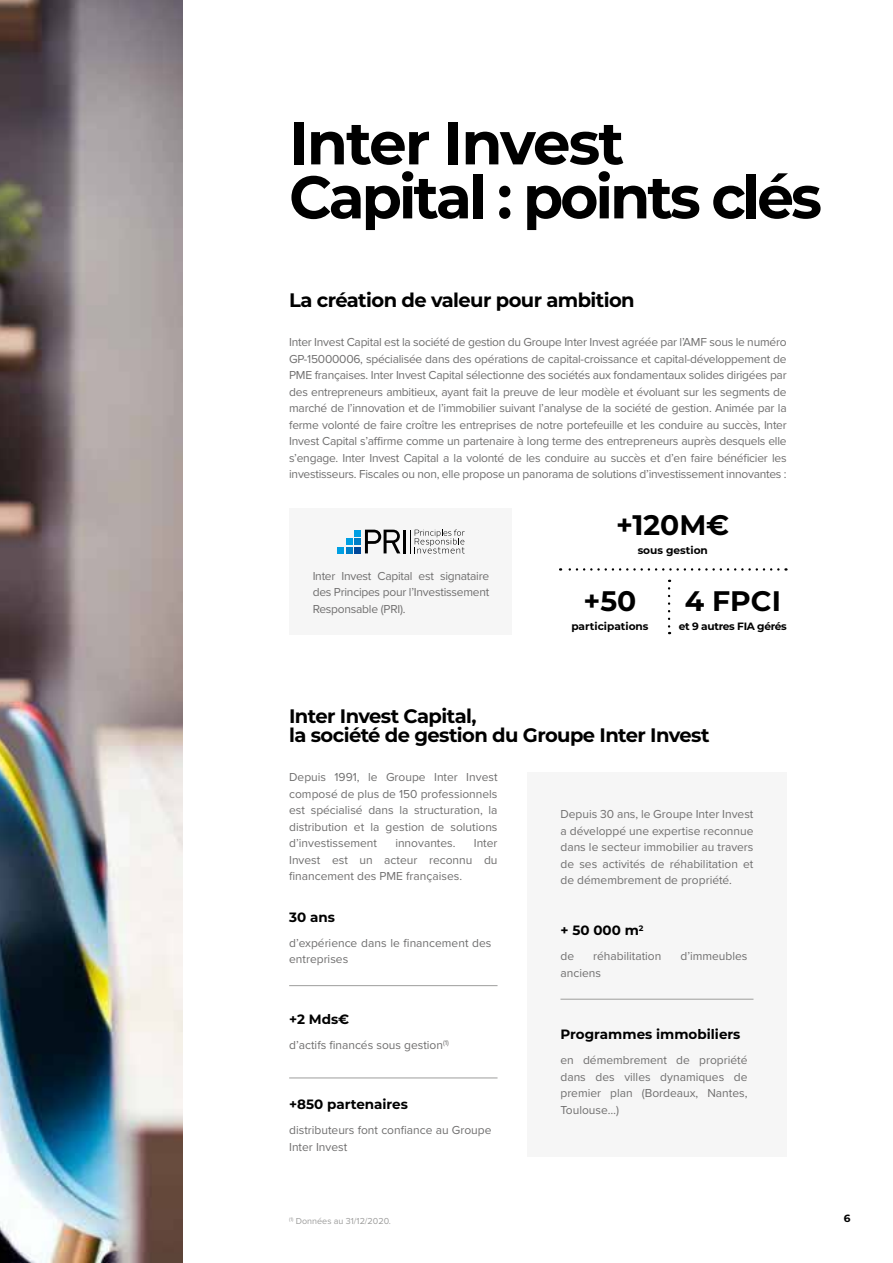
<style>
.page{position:relative;width:893px;height:1263px;background:#fff}
.page>*{position:absolute;margin:0;border:0;box-sizing:border-box;transform-origin:0 0}
.t1{font:700 60px/54px "Montserrat";letter-spacing:-.05em;color:#000}
.t2{font:700 28.2px "Montserrat";color:#000}
.t3{font:700 19.5px/19.5px "Montserrat";letter-spacing:-.03em;color:#000}
.t4{font:700 13.5px "Montserrat";color:#000}
.t5{font:12px/16.5px "Proxima Nova";color:#706f6f;text-align:justify}
.t6{font:700 10.65px "Montserrat";color:#000}
.t7{font:700 10.65px "Montserrat";letter-spacing:-.03em;color:#000}
.t8{font:700 10.5px "Montserrat";color:#000}
.t9{font:9px "Proxima Nova";color:#9d9d9c}
</style>
<div class="page">
<div style="left:527px;top:772px;width:260px;height:385px;background:#f6f6f6"></div>
<hr style="left:289px;top:985px;width:208px;height:1px;background:#9d9d9c">
<hr style="left:289px;top:1077px;width:208px;height:1px;background:#9d9d9c">
<hr style="left:560px;top:999px;width:193px;height:1px;background:#9d9d9c">
<svg style="left:668px;top:588px;width:2px;height:46px"></svg>
<svg style="left:560px;top:568px;width:218px;height:3px"></svg>
<div style="left:290px;top:508px;width:222px;height:126px;background:#f6f6f6"></div>
<div style="left:354px;top:530px;width:7px;height:6px;background:#009fe3"></div>
<div style="left:354px;top:538px;width:7px;height:7px;background:#007ec7"></div>
<div style="left:354px;top:547px;width:7px;height:6px;background:#00489a"></div>
<div style="left:346px;top:538px;width:6px;height:7px;background:#009fe3"></div>
<svg style="left:346px;top:547px;width:6px;height:6px"></svg>
<div style="left:337px;top:547px;width:7px;height:6px;background:#009fe3"></div>
<svg style="left:365px;top:530px;width:35px;height:23px"></svg>
<hr style="left:403px;top:530px;width:3px;height:23px;background:#000">
<svg style="left:410px;top:530px;width:55px;height:23px"></svg>
<img style="left:0;top:0;width:183px;height:1263px">
<h1 class="t1" style="left:289px;top:113px;width:534px">Inter Invest<br>Capital : points clés</h1>
<h3 class="t3" style="left:289px;top:289px;width:347px">La création de valeur pour ambition</h3>
<p class="t5" style="left:289px;top:333px;width:499px">Inter Invest Capital est la société de gestion du Groupe Inter Invest agréée par l’AMF sous le numéro GP-15000006, spécialisée dans des opérations de capital-croissance et capital-développement de PME françaises. Inter Invest Capital sélectionne des sociétés aux fondamentaux solides dirigées par des entrepreneurs ambitieux, ayant fait la preuve de leur modèle et évoluant sur les segments de marché de l’innovation et de l’immobilier suivant l’analyse de la société de gestion. Animée par la ferme volonté de faire croître les entreprises de notre portefeuille et les conduire au succès, Inter Invest Capital s’affirme comme un partenaire à long terme des entrepreneurs auprès desquels elle s’engage. Inter Invest Capital a la volonté de les conduire au succès et d’en faire bénéficier les investisseurs. Fiscales ou non, elle propose un panorama de solutions d’investissement innovantes :</p>
<p class="t5" style="left:313px;top:567px;width:178px">Inter Invest Capital est signataire des Principes pour l’Investissement Responsable (PRI).</p>
<h2 class="t2" style="left:616px;top:505px;width:115px">+120M€</h2>
<p class="t6" style="left:638px;top:542px;width:72px">sous gestion</p>
<h2 class="t2" style="left:583px;top:581px;width:54px">+50</h2>
<p class="t6" style="left:571px;top:618px;width:79px">participations</p>
<h2 class="t2" style="left:685px;top:581px;width:98px">4 FPCI</h2>
<p class="t7" style="left:679px;top:618px;width:110px">et 9 autres FIA gérés</p>
<h3 class="t3" style="left:289px;top:705px;width:422px">Inter Invest Capital,<br>la société de gestion du Groupe Inter Invest</h3>
<p class="t5" style="left:289px;top:769px;width:210px">Depuis 1991, le Groupe Inter Invest composé de plus de 150 professionnels est spécialisé dans la structuration, la distribution et la gestion de solutions d’investissement</p>
<p class="t5" style="left:289px;top:835px;width:210px;text-indent:185px">Inter Invest est un acteur reconnu du financement des PME françaises.</p>
<p class="t5" style="left:395px;top:835px;width:62px">innovantes.</p>
<p class="t4" style="left:289px;top:907px;width:47px">30 ans</p>
<p class="t5" style="left:289px;top:934px;width:204px">d’expérience dans le financement des entreprises</p>
<p class="t4" style="left:289px;top:1010px;width:62px">+2 Mds€</p>
<p class="t5" style="left:289px;top:1036px;width:161px">d’actifs financés sous gestion<sup>(1)</sup></p>
<p class="t4" style="left:289px;top:1095px;width:120px">+850 partenaires</p>
<p class="t5" style="left:289px;top:1121px;width:204px">distributeurs font confiance au Groupe<br>Inter Invest</p>
<p class="t9" style="left:289px;top:1214px;width:103px"><sup>(1)</sup> Données au 31/12/2020.</p>
<p class="t5" style="left:560px;top:806px;width:195px">Depuis 30 ans, le Groupe Inter Invest a développé une expertise reconnue dans le secteur immobilier au travers de ses activités de réhabilitation et de démembrement de propriété.</p>
<p class="t4" style="left:560px;top:921px;width:84px">+ 50 000 m<sup>2</sup></p>
<p class="t5" style="left:560px;top:947px;width:15px">de</p>
<p class="t5" style="left:593px;top:947px;width:70px">réhabilitation</p>
<p class="t5" style="left:680px;top:947px;width:69px">d’immeubles</p>
<p class="t5" style="left:560px;top:964px;width:42px">anciens</p>
<p class="t4" style="left:560px;top:1024px;width:181px">Programmes immobiliers</p>
<p class="t5" style="left:560px;top:1051px;width:189px">en démembrement de propriété dans des villes dynamiques de premier plan (Bordeaux, Nantes, Toulouse…)</p>
<p class="t8" style="left:844px;top:1211px;width:8px">6</p>
</div>
